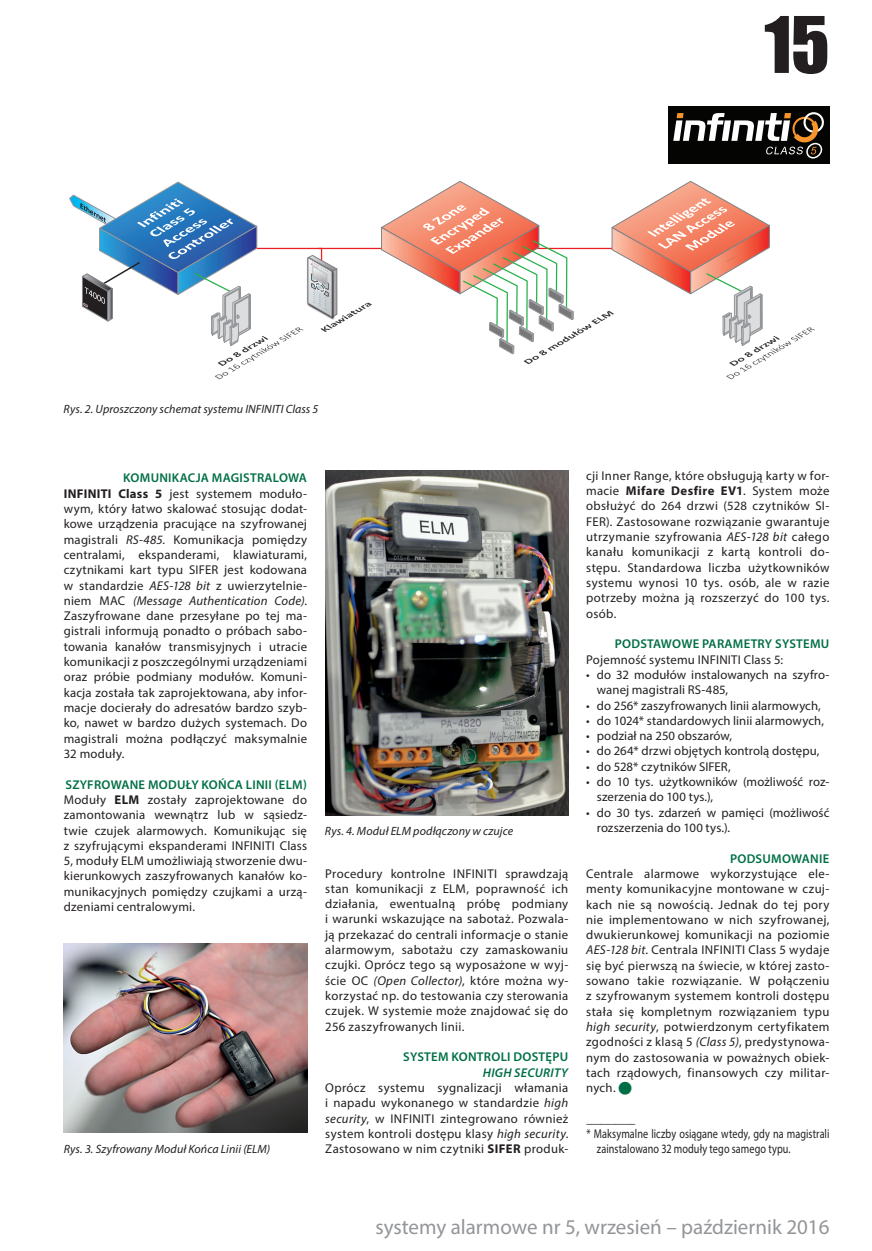
<style>
.page{position:relative;width:872px;height:1251px;background:#fff}
.page>*{position:absolute;margin:0;border:0;box-sizing:border-box;transform-origin:0 0}
.t1{font:72px "Impact";color:#231f20}
.t2{font:21px "Myriad Pro";color:#939598}
.t3{font:12.75px/15.3px "Myriad Pro";letter-spacing:.015em;color:#231f20;text-align:justify}
.t4{font:12.75px/15.3px "Myriad Pro";letter-spacing:.015em;color:#231f20;scale:.8 1}
.t5{font:600 12.75px "Myriad Pro";letter-spacing:.02em;color:#016f45}
.t6{font:italic 600 12.75px "Myriad Pro";letter-spacing:.02em;color:#016f45}
.t7{font:italic 12px "Myriad Pro";letter-spacing:.005em;color:#231f20}
.s1{font-weight:600;color:#016f45}
.s2{font-weight:700}
.s3{font-style:italic}
.s4{color:#016f45}
</style>
<div class="page">
<img style="left:64px;top:943px;width:243px;height:189px">
<img style="left:325px;top:470px;width:243px;height:345px">
<div style="left:668px;top:106px;width:161px;height:58px;background:#040503"></div>
<svg style="left:673px;top:112px;width:151px;height:47px"></svg>
<hr style="left:318px;top:248px;width:298px;height:1px;background:#ee1d23">
<svg style="left:381px;top:181px;width:434px;height:198px"></svg>
<svg style="left:69px;top:181px;width:303px;height:198px"></svg>
<h1 class="t1" style="left:764px;top:-11px;width:67px">15</h1>
<p class="t7" style="left:64px;top:401px;width:256px">Rys. 2. Uproszczony schemat systemu INFINITI Class 5</p>
<p class="t3" style="left:64px;top:470px;width:245px;text-indent:59px"><span class="s1">KOMUNIKACJA MAGISTRALOWA </span><span class="s2">INFINITI Class 5</span> jest systemem moduło&shy;wym, który łatwo skalować stosując dodat&shy;kowe urządzenia pracujące na szyfrowanej magistrali <span class="s3">RS-485.</span> Komunikacja pomiędzy centralami, ekspanderami, klawiaturami, czytnikami kart typu SIFER jest kodowana w standardzie <span class="s3">AES-128 bit</span> z uwierzytelnie&shy;niem MAC <span class="s3">(Message Authentication Code)</span>.<br>Zaszyfrowane dane przesyłane po tej ma&shy;gistrali informują ponadto o próbach sabo&shy;towania kanałów transmisyjnych i utracie komunikacji z poszczególnymi urządzeniami oraz próbie podmiany modułów. Komuni&shy;kacja została tak zaprojektowana, aby infor&shy;macje docierały do adresatów bardzo szyb&shy;ko, nawet w bardzo dużych systemach. Do magistrali można podłączyć maksymalnie 32 moduły.</p>
<p class="t3" style="left:64px;top:776px;width:245px"><span class="s1">SZYFROWANE MODUŁY KOŃCA LINII (ELM)<br></span>Moduły <span class="s2">ELM</span> zostały zaprojektowane do zamontowania wewnątrz lub w sąsiedz&shy;twie czujek alarmowych. Komunikując się z szyfrującymi ekspanderami INFINITI Class 5, moduły ELM umożliwiają stworzenie dwu&shy;kierunkowych zaszyfrowanych kanałów ko&shy;munikacyjnych pomiędzy czujkami a urzą&shy;dzeniami centralowymi.</p>
<p class="t7" style="left:64px;top:1141px;width:208px">Rys. 3. Szyfrowany Moduł Końca Linii (ELM)</p>
<p class="t7" style="left:325px;top:823px;width:190px">Rys. 4. Moduł ELM podłączony w czujce</p>
<p class="t3" style="left:325px;top:865px;width:245px">Procedury kontrolne INFINITI sprawdzają stan komunikacji z ELM, poprawność ich działania, ewentualną próbę podmiany i warunki wskazujące na sabotaż. Pozwala&shy;ją przekazać do centrali informacje o stanie alarmowym, sabotażu czy zamaskowaniu czujki. Oprócz tego są wyposażone w wyj&shy;ście OC <span class="s3">(Open Collector)</span>, które można wy&shy;korzystać np. do testowania czy sterowania czujek. W systemie może znajdować się do 256 zaszyfrowanych linii.</p>
<p class="t5" style="left:403px;top:1048px;width:166px">SYSTEM KONTROLI DOSTĘPU</p>
<p class="t6" style="left:483px;top:1063px;width:87px">HIGH SECURITY</p>
<p class="t3" style="left:325px;top:1079px;width:245px">Oprócz systemu sygnalizacji włamania i napadu wykonanego w standardzie <span class="s3">high security</span>, w INFINITI zintegrowano również system kontroli dostępu klasy <span class="s3">high security</span>.<br>Zastosowano w nim czytniki <span class="s2">SIFER</span> produk-</p>
<p class="t3" style="left:586px;top:467px;width:245px">cji Inner Range, które obsługują karty w for&shy;macie <span class="s2">Mifare Desfire EV1</span>. System może obsłużyć do 264 drzwi (528 czytników SI-FER). Zastosowane rozwiązanie gwarantuje utrzymanie szyfrowania <span class="s3">AES-128 bit</span> całego kanału komunikacji z kartą kontroli do&shy;stępu. Standardowa liczba użytkowników systemu wynosi 10 tys. osób, ale w razie potrzeby można ją rozszerzyć do 100 tys. osób.</p>
<p class="t5" style="left:615px;top:635px;width:216px">PODSTAWOWE PARAMETRY SYSTEMU</p>
<p class="t3" style="left:586px;top:651px;width:198px">Pojemność systemu INFINITI Class 5:</p>
<p class="t3" style="left:597px;top:666px;width:234px;text-indent:-11px">• do 32 modułów instalowanych na szyfro&shy;wanej magistrali RS-485,</p>
<p class="t3" style="left:586px;top:697px;width:236px">• do 256* zaszyfrowanych linii alarmowych,</p>
<p class="t3" style="left:586px;top:712px;width:239px">• do 1024* standardowych linii alarmowych,</p>
<p class="t3" style="left:586px;top:727px;width:147px">• podział na 250 obszarów,</p>
<p class="t3" style="left:586px;top:743px;width:235px">• do 264* drzwi objętych kontrolą dostępu,</p>
<p class="t3" style="left:586px;top:758px;width:146px">• do 528* czytników SIFER,</p>
<p class="t3" style="left:597px;top:773px;width:234px;text-indent:-11px">• do 10 tys. użytkowników (możliwość roz&shy;szerzenia do 100 tys.),</p>
<p class="t3" style="left:597px;top:804px;width:234px;text-indent:-11px">• do 30 tys. zdarzeń w pamięci (możliwość rozszerzenia do 100 tys.).</p>
<p class="t5" style="left:730px;top:850px;width:101px">PODSUMOWANIE</p>
<p class="t3" style="left:586px;top:865px;width:245px">Centrale alarmowe wykorzystujące ele&shy;menty komunikacyjne montowane w czuj&shy;kach nie są nowością. Jednak do tej pory nie implementowano w nich szyfrowanej, dwukierunkowej komunikacji na poziomie <span class="s3">AES-128 bit</span>. Centrala INFINITI Class 5 wydaje się być pierwszą na świecie, w której zasto&shy;sowano takie rozwiązanie. W połączeniu z szyfrowanym systemem kontroli dostępu stała się kompletnym rozwiązaniem typu <span class="s3">high security</span>, potwierdzonym certyfikatem zgodności z klasą 5 <span class="s3">(Class 5)</span>, predystynowa&shy;nym do zastosowania w poważnych obiek&shy;tach rządowych, finansowych czy militar&shy;nych. <span class="s4">■</span></p>
<p class="t4" style="left:597px;top:1125px;width:292px;text-indent:-11px">* Maksymalne liczby osiągane wtedy, gdy na magistrali zainstalowano 32 moduły tego samego typu.</p>
<h2 class="t2" style="left:375px;top:1213px;width:455px">systemy alarmowe nr 5, wrzesień – październik 2016</h2>
</div>
